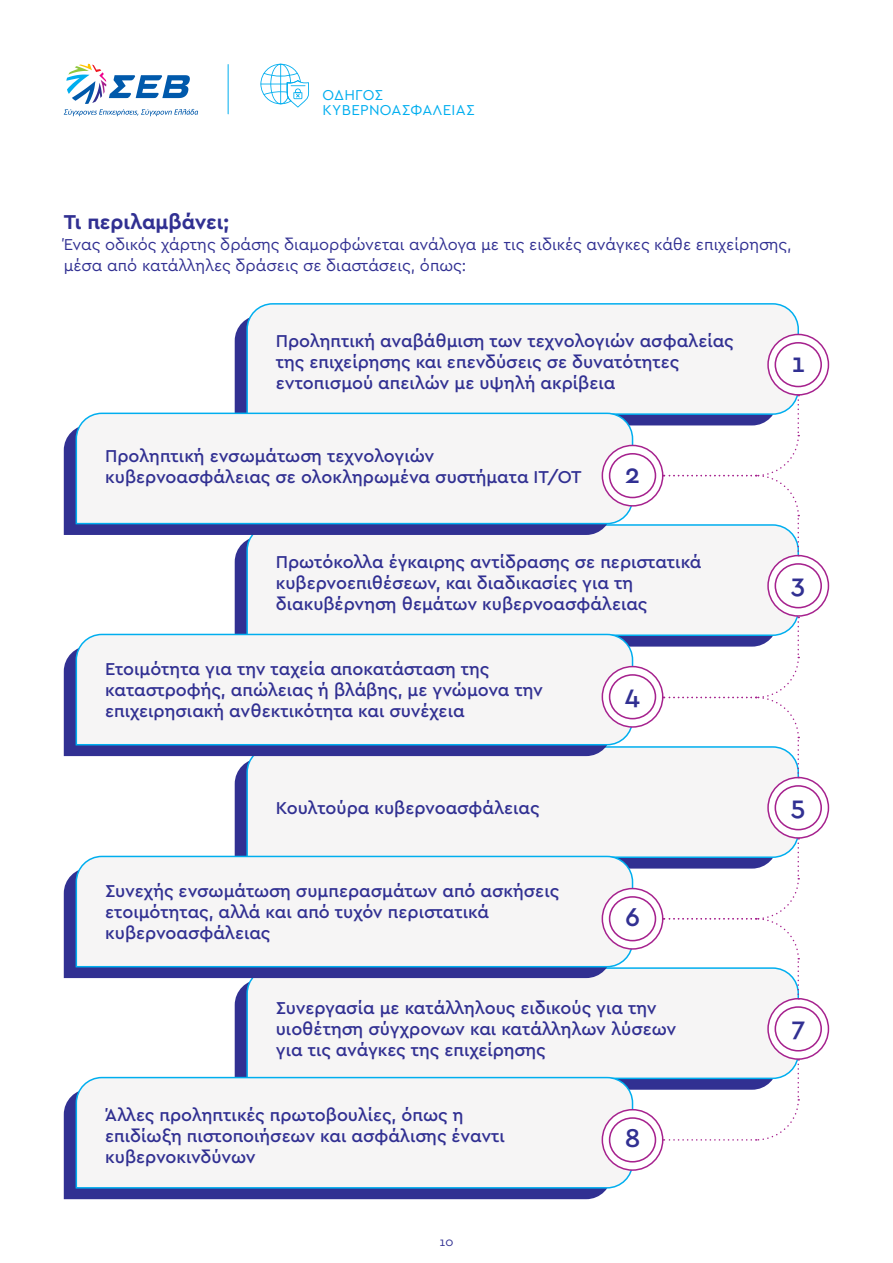
<style>
.page{position:relative;width:893px;height:1263px;background:#fff}
.page>*{position:absolute;margin:0;border:0;box-sizing:border-box;transform-origin:0 0}
.t1{font:500 27px "Cera GR";color:#313092}
.t2{font:700 21px "Cera GR";color:#313092}
.t3{font:500 18px/21px "Cera GR";color:#313092}
.t4{font:16.5px/21px "Cera GR";color:#313092}
.t5{font:15px/15px "Cera GR";letter-spacing:.02em;color:#00aeef}
.t6{font:12px "Cera GR";color:#313092}
</style>
<div class="page">
<svg style="left:64px;top:64px;width:134px;height:52px"></svg>
<svg style="left:260px;top:64px;width:49px;height:44px"></svg>
<hr style="left:228px;top:65px;width:1px;height:49px;background:#00aeef">
<svg style="left:235px;top:319px;width:428px;height:106px"></svg>
<div style="left:246px;top:303px;width:554px;height:113px;background:#f6f5f5"></div>
<svg style="left:235px;top:763px;width:428px;height:105px"></svg>
<div style="left:246px;top:746px;width:542px;height:113px;background:#f6f5f5"></div>
<svg style="left:235px;top:541px;width:428px;height:106px"></svg>
<div style="left:246px;top:524px;width:542px;height:113px;background:#f6f5f5"></div>
<svg style="left:235px;top:984px;width:428px;height:106px"></svg>
<div style="left:246px;top:967px;width:542px;height:113px;background:#f6f5f5"></div>
<div style="left:64px;top:429px;width:548px;height:106px;background:#313092"></div>
<div style="left:75px;top:412px;width:559px;height:113px;background:#f6f5f5"></div>
<div style="left:64px;top:872px;width:548px;height:106px;background:#313092"></div>
<div style="left:75px;top:855px;width:559px;height:113px;background:#f6f5f5"></div>
<div style="left:64px;top:650px;width:548px;height:106px;background:#313092"></div>
<div style="left:75px;top:633px;width:559px;height:113px;background:#f6f5f5"></div>
<div style="left:64px;top:1093px;width:543px;height:106px;background:#313092"></div>
<div style="left:75px;top:1076px;width:559px;height:113px;background:#f6f5f5"></div>
<svg style="left:768px;top:334px;width:60px;height:61px"></svg>
<div style="left:767px;top:334px;width:62px;height:62px;border:2px solid #a6228e;border-radius:50%"></div>
<div style="left:775px;top:343px;width:46px;height:43px;background:#fff;border-radius:50%"></div>
<div style="left:774px;top:342px;width:48px;height:45px;border:2px solid #a6228e;border-radius:50%"></div>
<svg style="left:768px;top:777px;width:60px;height:61px"></svg>
<div style="left:767px;top:777px;width:62px;height:62px;border:2px solid #a6228e;border-radius:50%"></div>
<div style="left:775px;top:786px;width:46px;height:44px;background:#fff;border-radius:50%"></div>
<div style="left:774px;top:785px;width:48px;height:45px;border:2px solid #a6228e;border-radius:50%"></div>
<svg style="left:768px;top:556px;width:60px;height:60px"></svg>
<div style="left:767px;top:555px;width:62px;height:62px;border:2px solid #a6228e;border-radius:50%"></div>
<div style="left:775px;top:564px;width:46px;height:44px;background:#fff;border-radius:50%"></div>
<div style="left:774px;top:563px;width:48px;height:45px;border:2px solid #a6228e;border-radius:50%"></div>
<svg style="left:768px;top:999px;width:60px;height:60px"></svg>
<div style="left:767px;top:998px;width:62px;height:62px;border:2px solid #a6228e;border-radius:50%"></div>
<div style="left:775px;top:1007px;width:46px;height:44px;background:#fff;border-radius:50%"></div>
<div style="left:774px;top:1006px;width:48px;height:45px;border:2px solid #a6228e;border-radius:50%"></div>
<svg style="left:602px;top:445px;width:61px;height:61px"></svg>
<div style="left:602px;top:445px;width:61px;height:62px;border:2px solid #a6228e;border-radius:50%"></div>
<div style="left:610px;top:454px;width:45px;height:43px;background:#fff;border-radius:50%"></div>
<div style="left:609px;top:453px;width:47px;height:45px;border:2px solid #a6228e;border-radius:50%"></div>
<svg style="left:602px;top:888px;width:61px;height:61px"></svg>
<div style="left:602px;top:888px;width:61px;height:62px;border:2px solid #a6228e;border-radius:50%"></div>
<div style="left:610px;top:897px;width:45px;height:44px;background:#fff;border-radius:50%"></div>
<div style="left:609px;top:896px;width:47px;height:45px;border:2px solid #a6228e;border-radius:50%"></div>
<svg style="left:602px;top:667px;width:61px;height:60px"></svg>
<div style="left:602px;top:666px;width:61px;height:62px;border:2px solid #a6228e;border-radius:50%"></div>
<div style="left:610px;top:675px;width:45px;height:44px;background:#fff;border-radius:50%"></div>
<div style="left:609px;top:674px;width:47px;height:45px;border:2px solid #a6228e;border-radius:50%"></div>
<svg style="left:602px;top:1110px;width:61px;height:60px"></svg>
<div style="left:602px;top:1109px;width:61px;height:62px;border:2px solid #a6228e;border-radius:50%"></div>
<div style="left:610px;top:1118px;width:45px;height:44px;background:#fff;border-radius:50%"></div>
<div style="left:609px;top:1117px;width:47px;height:45px;border:2px solid #a6228e;border-radius:50%"></div>
<svg style="left:663px;top:395px;width:137px;height:161px"></svg>
<svg style="left:663px;top:617px;width:137px;height:161px"></svg>
<svg style="left:663px;top:838px;width:137px;height:161px"></svg>
<svg style="left:663px;top:1059px;width:137px;height:82px"></svg>
<p class="t5" style="left:322px;top:87px;width:154px">ΟΔΗΓΌΣ<br>ΚΥΒΕΡΝΟΑΣΦΆΛΕΙΑΣ</p>
<p class="t2" style="left:64px;top:210px;width:167px">Τι περιλαμβάνει;</p>
<p class="t4" style="left:64px;top:234px;width:729px">Ένας οδικός χάρτης δράσης διαμορφώνεται ανάλογα με τις ειδικές ανάγκες κάθε επιχείρησης, μέσα από κατάλληλες δράσεις σε διαστάσεις, όπως:</p>
<p class="t3" style="left:276px;top:331px;width:459px">Προληπτική αναβάθμιση των τεχνολογιών ασφαλείας της επιχείρησης και επενδύσεις σε δυνατότητες εντοπισμού απειλών με υψηλή ακρίβεια</p>
<p class="t3" style="left:105px;top:445px;width:478px">Προληπτική ενσωμάτωση τεχνολογιών κυβερνοασφάλειας σε ολοκληρωμένα συστήματα ΙΤ/ΟΤ</p>
<h1 class="t1" style="left:625px;top:459px;width:17px">2</h1>
<p class="t3" style="left:276px;top:552px;width:427px">Πρωτόκολλα έγκαιρης αντίδρασης σε περιστατικά κυβερνοεπιθέσεων, και διαδικασίες για τη διακυβέρνηση θεμάτων κυβερνοασφάλειας</p>
<p class="t3" style="left:105px;top:658px;width:439px">Ετοιμότητα για την ταχεία αποκατάσταση της καταστροφής, απώλειας ή βλάβης, με γνώμονα την επιχειρησιακή ανθεκτικότητα και συνέχεια</p>
<p class="t3" style="left:276px;top:797px;width:265px">Κουλτούρα κυβερνοασφάλειας</p>
<p class="t3" style="left:105px;top:880px;width:455px">Συνεχής ενσωμάτωση συμπερασμάτων από ασκήσεις ετοιμότητας, αλλά και από τυχόν περιστατικά κυβερνοασφάλειας</p>
<h1 class="t1" style="left:625px;top:680px;width:17px">4</h1>
<h1 class="t1" style="left:625px;top:902px;width:17px">6</h1>
<p class="t3" style="left:276px;top:998px;width:402px">Συνεργασία με κατάλληλους ειδικούς για την υιοθέτηση σύγχρονων και κατάλληλων λύσεων για τις ανάγκες της επιχείρησης</p>
<p class="t3" style="left:105px;top:1104px;width:401px">Άλλες προληπτικές πρωτοβουλίες, όπως η επιδίωξη πιστοποιήσεων και ασφάλισης έναντι κυβερνοκινδύνων</p>
<p class="t6" style="left:440px;top:1235px;width:15px">10</p>
<h1 class="t1" style="left:625px;top:1123px;width:17px">8</h1>
<h1 class="t1" style="left:791px;top:348px;width:15px">1</h1>
<h1 class="t1" style="left:791px;top:569px;width:16px">3</h1>
<h1 class="t1" style="left:791px;top:791px;width:16px">5</h1>
<h1 class="t1" style="left:791px;top:1012px;width:15px">7</h1>
</div>
